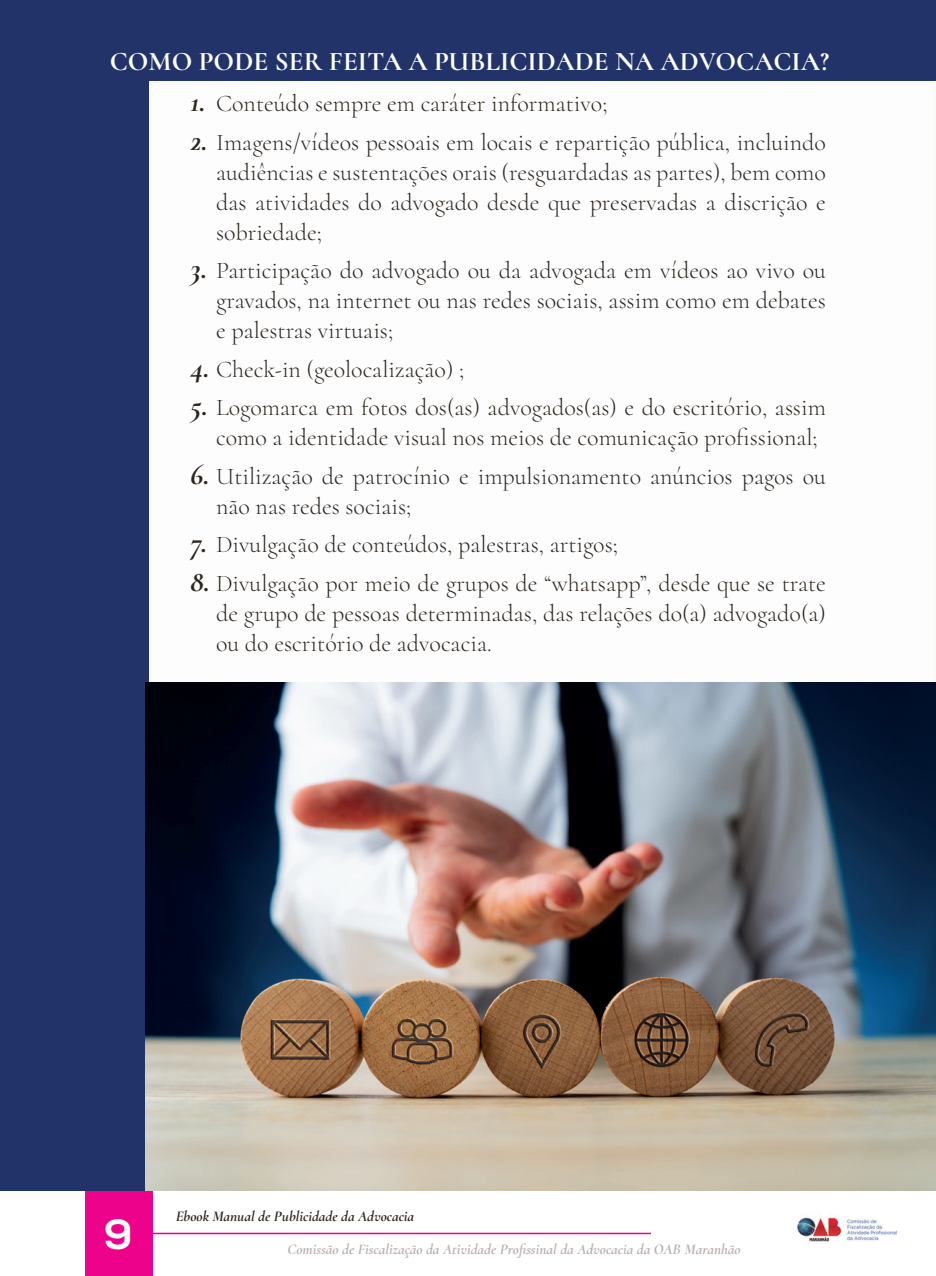
<style>
.page{position:relative;width:936px;height:1276px;background:#fff}
.page>*{position:absolute;margin:0;border:0;box-sizing:border-box;transform-origin:0 0}
.t1{font:700 42px "Nexa";color:#fff}
.t2{font:700 27px "Cormorant";color:#fff}
.t3{font:300 24px/30px "Cormorant";color:#2c251f;text-align:justify}
.t4{font:italic 700 15px "Cormorant";color:#b8b1ae}
.t5{font:italic 700 15px "Cormorant";color:#2c251f}
.s1{font-weight:700;font-style:italic;font-size:30px}
</style>
<div class="page">
<div style="left:85px;top:1191px;width:67px;height:85px;background:#ed028c"></div>
<hr style="left:152px;top:1232px;width:499px;height:2px;background:#ed028c">
<img style="left:797px;top:1217px;width:100px;height:25px">
<div style="left:0;top:1px;width:935px;height:1190px;background:#22336a"></div>
<div style="left:150px;top:82px;width:784px;height:1104px;background:#fdfdfd"></div>
<img style="left:146px;top:682px;width:789px;height:509px">
<p class="t2" style="left:110px;top:45px;width:720px">COMO PODE SER FEITA A PUBLICIDADE NA ADVOCACIA?</p>
<p class="t3" style="left:190px;top:88px;width:418px"><span class="s1">1.</span> Conteúdo sempre em caráter informativo;</p>
<p class="t3" style="left:216px;top:127px;width:611px;text-indent:-26px"><span class="s1">2.</span> Imagens/vídeos pessoais em locais e repartição pública, incluindo audiências e sustentações orais (resguardadas as partes), bem como das atividades do advogado desde que preservadas a discrição e sobriedade;</p>
<p class="t3" style="left:216px;top:255px;width:611px;text-indent:-26px"><span class="s1">3.</span> Participação do advogado ou da advogada em vídeos ao vivo ou gravados, na internet ou nas redes sociais, assim como em debates e palestras virtuais;</p>
<p class="t3" style="left:190px;top:354px;width:275px"><span class="s1">4.</span> Check-in (geolocalização) ;</p>
<p class="t3" style="left:216px;top:392px;width:611px;text-indent:-26px"><span class="s1">5.</span> Logomarca em fotos dos(as) advogados(as) e do escritório, assim como a identidade visual nos meios de comunicação profissional;</p>
<p class="t3" style="left:216px;top:461px;width:611px;text-indent:-26px"><span class="s1">6.</span> Utilização de patrocínio e impulsionamento anúncios pagos ou não nas redes sociais;</p>
<p class="t3" style="left:190px;top:529px;width:429px"><span class="s1">7.</span> Divulgação de conteúdos, palestras, artigos;</p>
<p class="t3" style="left:216px;top:568px;width:611px;text-indent:-26px"><span class="s1">8.</span> Divulgação por meio de grupos de “whatsapp”, desde que se trate de grupo de pessoas determinadas, das relações do(a) advogado(a) ou do escritório de advocacia.</p>
<h1 class="t1" style="left:104px;top:1210px;width:30px">9</h1>
<p class="t5" style="left:176px;top:1207px;width:240px">Ebook Manual de Publicidade da Advocacia</p>
<p class="t4" style="left:287px;top:1240px;width:454px">Comissão de Fiscalização da Atividade Profissinal da Advocacia da OAB Maranhão</p>
</div>
